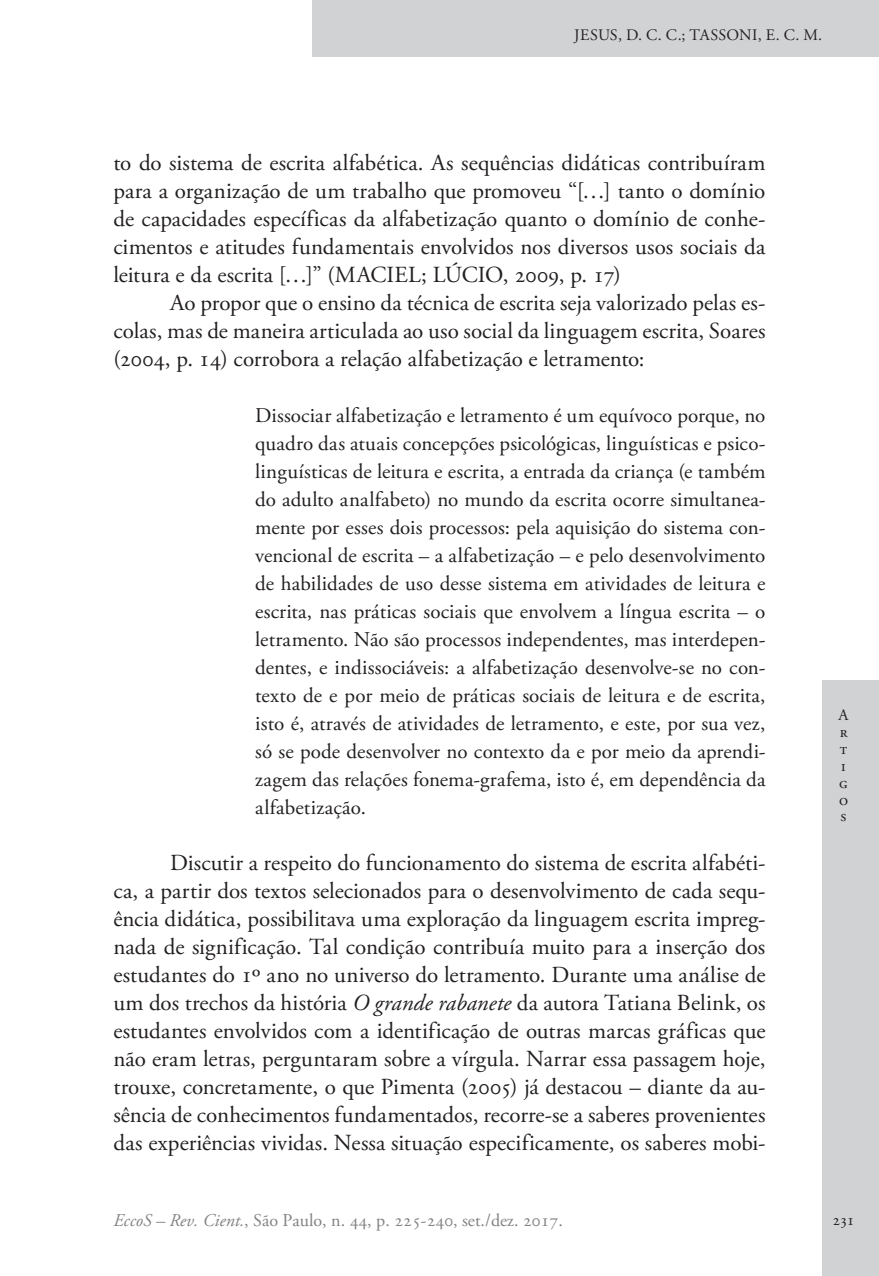
<style>
.page{position:relative;width:879px;height:1276px;background:#fff}
.page>*{position:absolute;margin:0;border:0;box-sizing:border-box;transform-origin:0 0}
.Ec_Normal{font:23px/28px "Adobe Garamond Pro";color:#231f20;text-align:justify}
.Ec_Normal_-_citação{font:21px/28px "Adobe Garamond Pro";letter-spacing:.005em;color:#231f20;text-align:justify}
.t1{font:18px "Adobe Garamond Pro";color:#808285}
.t2{font:16px/16.8px "Adobe Garamond Pro";letter-spacing:.01em;color:#231f20}
.s1{font-style:italic}
</style>
<div class="page">
<div style="left:312px;top:0;width:567px;height:57px;background:#d1d2d4"></div>
<div style="left:822px;top:680px;width:57px;height:596px;background:#d1d2d4"></div>
<p class="t2" style="left:574px;top:27px;width:249px">JESUS, D. C. C.; TASSONI, E. C. M.</p>
<p class="Ec_Normal" style="left:113px;top:150px;width:654px">to do sistema de escrita alfabética. As sequências didáticas contribuíram para a organização de um trabalho que promoveu “[…] tanto o domínio de capacidades específicas da alfabetização quanto o domínio de conhe&shy;cimentos e atitudes fundamentais envolvidos nos diversos usos sociais da leitura e da escrita […]” (MACIEL; LÚCIO, 2009, p. 17)</p>
<p class="Ec_Normal" style="left:113px;top:290px;width:653px;text-indent:57px">Ao propor que o ensino da técnica de escrita seja valorizado pelas es&shy;colas, mas de maneira articulada ao uso social da linguagem escrita, Soares (2004, p. 14) corrobora a relação alfabetização e letramento:</p>
<p class="Ec_Normal_-_citação" style="left:255px;top:402px;width:512px">Dissociar alfabetização e letramento é um equívoco porque, no quadro das atuais concepções psicológicas, linguísticas e psico&shy;linguísticas de leitura e escrita, a entrada da criança (e também do adulto analfabeto) no mundo da escrita ocorre simultanea&shy;mente por esses dois processos: pela aquisição do sistema con&shy;vencional de escrita – a alfabetização – e pelo desenvolvimento de habilidades de uso desse sistema em atividades de leitura e escrita, nas práticas sociais que envolvem a língua escrita – o letramento. Não são processos independentes, mas interdepen&shy;dentes, e indissociáveis: a alfabetização desenvolve-se no con&shy;texto de e por meio de práticas sociais de leitura e de escrita, isto é, através de atividades de letramento, e este, por sua vez, só se pode desenvolver no contexto da e por meio da aprendi&shy;zagem das relações fonema-grafema, isto é, em dependência da alfabetização.</p>
<p class="Ec_Normal" style="left:113px;top:850px;width:653px;text-indent:57px">Discutir a respeito do funcionamento do sistema de escrita alfabéti&shy;ca, a partir dos textos selecionados para o desenvolvimento de cada sequ&shy;ência didática, possibilitava uma exploração da linguagem escrita impreg&shy;nada de significação. Tal condição contribuía muito para a inserção dos estudantes do 1º ano no universo do letramento. Durante uma análise de um dos trechos da história <span class="s1">O grande rabanete</span> da autora Tatiana Belink, os estudantes envolvidos com a identificação de outras marcas gráficas que não eram letras, perguntaram sobre a vírgula. Narrar essa passagem hoje, trouxe, concretamente, o que Pimenta (2005) já destacou – diante da au&shy;sência de conhecimentos fundamentados, recorre-se a saberes provenientes das experiências vividas. Nessa situação especificamente, os saberes mobi-</p>
<p class="t2" style="left:838px;top:707px;width:11px">A r t i g o s</p>
<p class="t1" style="left:113px;top:1209px;width:451px"><span class="s1">EccoS – Rev. Cient.</span>, São Paulo, n. 44, p. 225-240, set./dez. 2017.</p>
<p class="t2" style="left:832px;top:1212px;width:24px">231</p>
</div>
